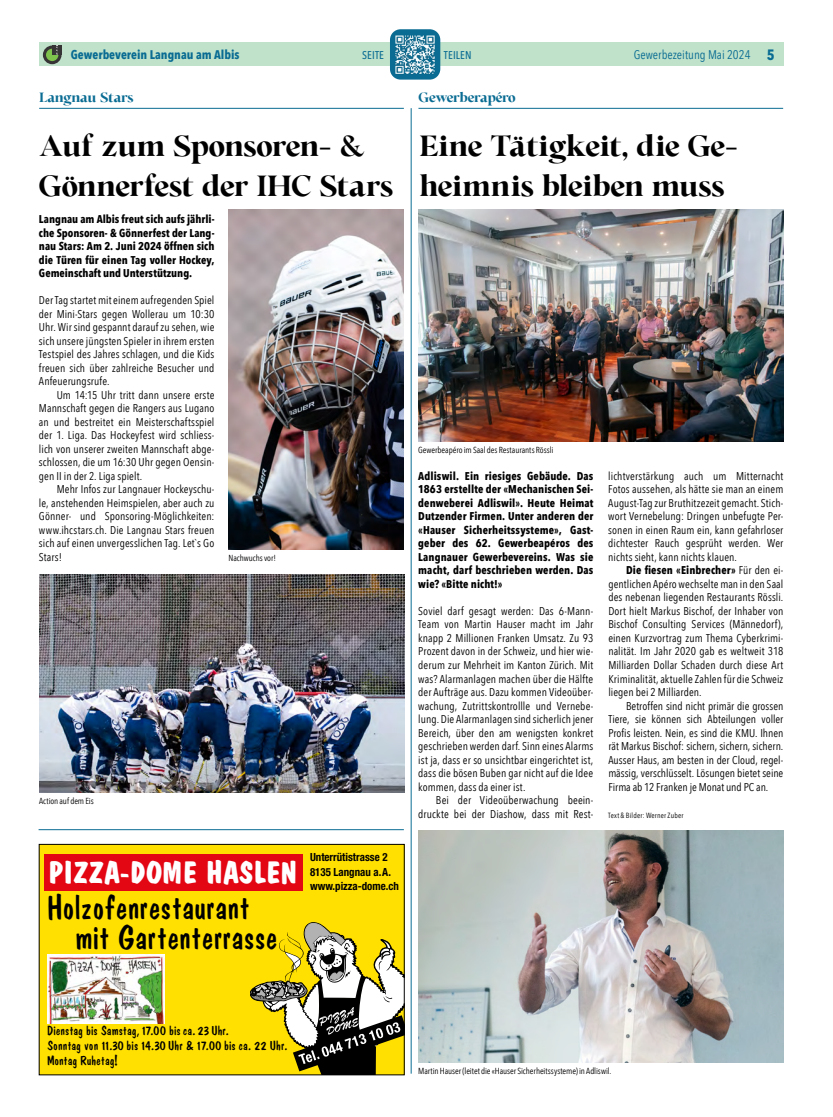
<style>
.page{position:relative;width:833px;height:1117px;background:#fff}
.page>*{position:absolute;margin:0;border:0;box-sizing:border-box;transform-origin:0 0}
.t1{font:700 32.5px/40.5px "Cita Pro";letter-spacing:-.02em;color:#000}
.t2{font:32.25px/30px "Dom Casual";color:#000}
.t3{font:700 31.38px "Dom Casual Std";letter-spacing:-.02em;color:#fff}
.t4{font:700 15px "Cita Pro";letter-spacing:-.035em;color:#0a6c93}
.t5{font:12.5px/15px "Dom Casual";letter-spacing:.005em;color:#000}
.t6{font:700 12.5px "Avenir Next Condensed";color:#0a6c93}
.t7{font:12.5px "Avenir Next Condensed";color:#0a6c93}
.t8{font:11.25px/13.5px "Avenir Next Condensed";letter-spacing:.005em;color:#000;text-align:justify}
.t9{font:700 11.25px/13.5px "Avenir Next Condensed";letter-spacing:.005em;color:#000;text-align:justify}
.t10{font:700 condensed 11.25px/14.6px "Helvetica Neue LT Std";color:#000}
.t11{font:500 11.25px "Avenir Next Condensed";letter-spacing:.005em;color:#0a6c93}
.t12{font:8.75px "Avenir Next Condensed";letter-spacing:-.005em;color:#000}
.t13{font:7.5px "Avenir Next Condensed";letter-spacing:.02em;color:#000}
.s1{font-weight:700;font-size:15px}
.s2{font-weight:700}
</style>
<div class="page">
<div style="left:39px;top:43px;width:744px;height:23px;background:#c0e2ca"></div>
<div style="left:44px;top:47px;width:16px;height:16px;background:#7ec24d;border-radius:50%"></div>
<div style="left:43px;top:46px;width:19px;height:18px;border:3px solid #373435;border-radius:50%"></div>
<svg style="left:52px;top:46px;width:10px;height:9px"></svg>
<div style="left:390px;top:29px;width:50px;height:51px;background:#0a6c93;border-radius:11px"></div>
<div style="left:39px;top:844px;width:365px;height:230px;background:#ffe000"></div>
<svg style="left:250px;top:922px;width:152px;height:150px"></svg>
<img style="left:48px;top:954px;width:117px;height:69px">
<div style="left:44px;top:853px;width:258px;height:36px;background:#e30613"></div>
<div style="left:39px;top:844px;width:365px;height:230px;border:1px solid #000"></div>
<hr style="left:39px;top:829px;width:365px;height:1px;background:#0a6c93">
<hr style="left:39px;top:108px;width:365px;height:1px;background:#0a6c93">
<hr style="left:418px;top:108px;width:365px;height:1px;background:#0a6c93">
<img style="left:229px;top:209px;width:175px;height:341px">
<img style="left:39px;top:574px;width:365px;height:219px">
<img style="left:418px;top:830px;width:365px;height:233px">
<img style="left:418px;top:209px;width:365px;height:233px">
<hr style="left:411px;top:108px;width:1px;height:965px;background:#0a6c93">
<img style="left:395px;top:35px;width:40px;height:39px">
<p class="t6" style="left:71px;top:47px;width:170px">Gewerbeverein Langnau am Albis</p>
<p class="t11" style="left:362px;top:48px;width:23px">SEITE</p>
<p class="t11" style="left:444px;top:48px;width:29px">TEILEN</p>
<p class="t7" style="left:634px;top:44px;width:143px">Gewerbezeitung Mai 2024 <span class="s1">5</span></p>
<h3 class="t4" style="left:39px;top:87px;width:96px">Langnau Stars</h3>
<h3 class="t4" style="left:418px;top:87px;width:99px">Gewerberapéro</h3>
<h1 class="t1" style="left:39px;top:125px;width:356px">Auf zum Sponsoren- &amp;<br>Gönnerfest der IHC Stars</h1>
<h1 class="t1" style="left:419px;top:125px;width:320px">Eine Tätigkeit, die Ge&shy;heimnis bleiben muss</h1>
<p class="t9" style="left:39px;top:212px;width:177px">Langnau am Albis freut sich aufs jährli&shy;che Sponsoren- &amp; Gönnerfest der Lang&shy;nau Stars: Am 2. Juni 2024 öffnen sich die Türen für einen Tag voller Hockey, Gemeinschaft und Unterstützung.</p>
<p class="t8" style="left:39px;top:293px;width:177px">Der Tag startet mit einem aufregenden Spiel der Mini-Stars gegen Wollerau um 10:30<br>Uhr. Wir sind gespannt darauf zu sehen, wie sich unsere jüngsten Spieler in ihrem ersten Testspiel des Jahres schlagen, und die Kids freuen sich über zahlreiche Besucher und Anfeuerungsrufe.</p>
<p class="t8" style="left:39px;top:387px;width:177px;text-indent:18px">Um 14:15 Uhr tritt dann unsere erste Mannschaft gegen die Rangers aus Lugano an und bestreitet ein Meisterschaftsspiel der 1. Liga. Das Hockeyfest wird schliess&shy;lich von unserer zweiten Mannschaft abge&shy;schlossen, die um 16:30 Uhr gegen Oensin&shy;gen II in der 2. Liga spielt.</p>
<p class="t8" style="left:39px;top:482px;width:177px;text-indent:18px">Mehr Infos zur Langnauer Hockeyschu&shy;le, anstehenden Heimspielen, aber auch zu Gönner- und Sponsoring-Möglichkeiten: www.ihcstars.ch. Die Langnau Stars freuen sich auf einen unvergesslichen Tag. Let`s Go Stars!</p>
<p class="t12" style="left:418px;top:442px;width:137px">Gewerbeapéro im Saal des Restaurants Rössli</p>
<p class="t9" style="left:418px;top:469px;width:177px">Adliswil. Ein riesiges Gebäude. Das 1863 erstellte der «Mechanischen Sei&shy;denweberei Adliswil». Heute Heimat Dutzender Firmen. Unter anderen der «Hauser Sicherheitssysteme», Gast&shy;geber des 62. Gewerbeapéros des Langnauer Gewerbevereins. Was sie macht, darf beschrieben werden. Das wie? «Bitte nicht!»</p>
<p class="t8" style="left:418px;top:603px;width:177px">Soviel darf gesagt werden: Das 6-Mann-Team von Martin Hauser macht im Jahr knapp 2 Millionen Franken Umsatz. Zu 93<br>Prozent davon in der Schweiz, und hier wie&shy;derum zur Mehrheit im Kanton Zürich. Mit was? Alarmanlagen machen über die Hälfte der Aufträge aus. Dazu kommen Videoüber&shy;wachung, Zutrittskontrollle und Vernebe&shy;lung. Die Alarmanlagen sind sicherlich jener Bereich, über den am wenigsten konkret geschrieben werden darf. Sinn eines Alarms ist ja, dass er so unsichtbar eingerichtet ist, dass die bösen Buben gar nicht auf die Idee kommen, dass da einer ist.</p>
<p class="t8" style="left:418px;top:792px;width:176px;text-align:right">Bei der Videoüberwachung beein&shy;druckte bei der Diashow, dass mit Rest-</p>
<p class="t8" style="left:608px;top:468px;width:176px">lichtverstärkung auch um Mitternacht Fotos aussehen, als hätte sie man an einem August-Tag zur Bruthitzezeit gemacht. Stich&shy;wort Vernebelung: Dringen unbefugte Per&shy;sonen in einen Raum ein, kann gefahrloser dichtester Rauch gesprüht werden. Wer nichts sieht, kann nichts klauen.</p>
<p class="t8" style="left:608px;top:563px;width:176px;text-indent:18px"><span class="s2">Die fiesen «Einbrecher»</span> Für den ei&shy;gentlichen Apéro wechselte man in den Saal des nebenan liegenden Restaurants Rössli.<br>Dort hielt Markus Bischof, der Inhaber von Bischof Consulting Services (Männedorf), einen Kurzvortrag zum Thema Cyberkrimi&shy;nalität. Im Jahr 2020 gab es weltweit 318<br>Milliarden Dollar Schaden durch diese Art Kriminalität, aktuelle Zahlen für die Schweiz liegen bei 2 Milliarden.</p>
<p class="t8" style="left:608px;top:698px;width:177px;text-indent:18px">Betroffen sind nicht primär die grossen Tiere, sie können sich Abteilungen voller Profis leisten. Nein, es sind die KMU. Ihnen rät Markus Bischof: sichern, sichern, sichern.<br>Ausser Haus, am besten in der Cloud, regel&shy;mässig, verschlüsselt. Lösungen bietet seine Firma ab 12 Franken je Monat und PC an.</p>
<p class="t13" style="left:608px;top:808px;width:77px">Text &amp; Bilder: Werner Zuber</p>
<p class="t12" style="left:229px;top:550px;width:49px">Nachwuchs vor!</p>
<p class="t12" style="left:39px;top:793px;width:56px">Action auf dem Eis</p>
<h3 class="t3" style="left:48px;top:854px;width:251px">PIZZA-DOME HASLEN</h3>
<h2 class="t2" style="left:75px;top:891px;width:204px;text-indent:-28px">Holzofenrestaurant mit Gartenterrasse</h2>
<p class="t10" style="left:310px;top:849px;width:90px">Unterrütistrasse 2<br>8135 Langnau a.A. www.pizza-dome.ch</p>
<p class="t5" style="left:47px;top:1022px;width:242px">Dienstag bis Samstag, 17.00 bisca. 23 Uhr.<br>Sonntag von 11.30 bis 14.30 Uhr &amp; 17.00 bis ca. 22 Uhr.<br>Montag Ruhetag!</p>
<p class="t12" style="left:418px;top:1063px;width:195px">Martin Hauser (leitet die «Hauser Sicherheitssysteme) in Adliswil.</p>
</div>
